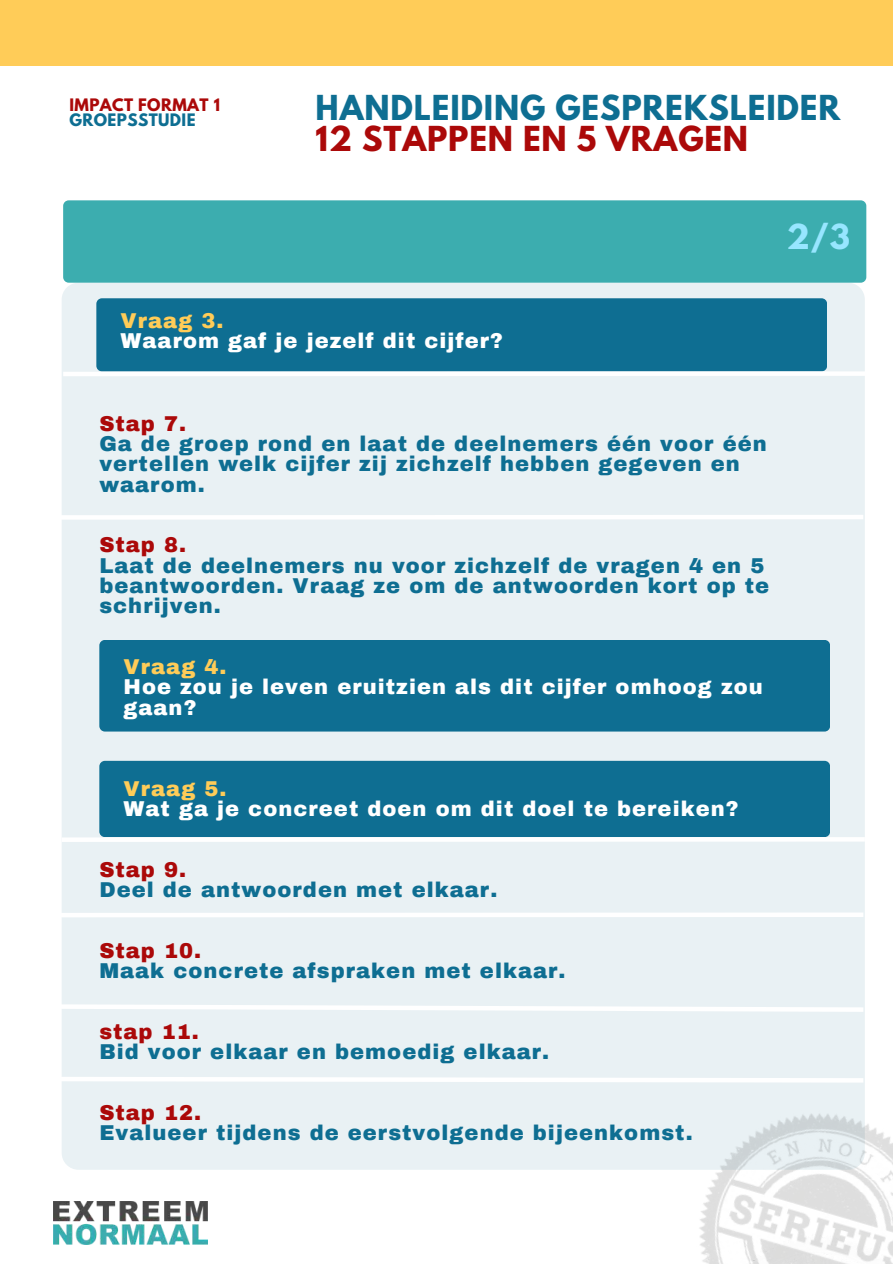
<style>
.page{position:relative;width:893px;height:1264px;background:#fff}
.page>*{position:absolute;margin:0;border:0;box-sizing:border-box;transform-origin:0 0}
.t1{font:700 30.45px/30.3px "League Spartan";letter-spacing:.025em;color:#0e6e92}
.t2{font:700 30.45px "League Spartan";color:#97e6ff}
.t3{font:900 21px/20.2px "Archivo";letter-spacing:.05em;color:#0e6e92}
.t4{font:900 21px/20.2px "Archivo";letter-spacing:.05em;color:#fff}
.t5{font:900 21px "Archivo";letter-spacing:.05em;color:#ab0909}
.t6{font:700 15.3px "League Spartan";letter-spacing:.025em;color:#ab0909}
.t7{font:700 15.3px "League Spartan";letter-spacing:.025em;color:#0e6e92}
.s1{color:#ab0909}
.s2{color:#ffcc58}
</style>
<div class="page">
<div style="left:0;top:0;width:892px;height:66px;background:#ffcc58"></div>
<div style="left:62px;top:283px;width:802px;height:886px;background:#e9f1f4;border-radius:17px"></div>
<div style="left:99px;top:640px;width:731px;height:91px;background:#0e6e92;border-radius:6px"></div>
<div style="left:99px;top:760px;width:731px;height:77px;background:#0e6e92;border-radius:6px"></div>
<img style="left:670px;top:1084px;width:222px;height:179px">
<div style="left:96px;top:298px;width:731px;height:73px;background:#0e6e92;border-radius:6px"></div>
<img style="left:53px;top:1201px;width:154px;height:43px">
<div style="left:62px;top:837px;width:802px;height:5px;background:#fff"></div>
<svg style="left:62px;top:1002px;width:803px;height:12px"></svg>
<svg style="left:62px;top:1074px;width:803px;height:10px"></svg>
<div style="left:60px;top:912px;width:803px;height:5px;background:#fff"></div>
<hr style="left:60px;top:515px;width:803px;height:4px;background:#fff">
<div style="left:63px;top:371px;width:803px;height:5px;background:#fff"></div>
<div style="left:63px;top:200px;width:803px;height:83px;background:#3cadaf;border-radius:6px"></div>
<h2 class="t6" style="left:69px;top:97px;width:152px">IMPACT FORMAT 1</h2>
<h2 class="t7" style="left:69px;top:112px;width:128px">GROEPSSTUDIE</h2>
<h2 class="t1" style="left:315px;top:97px;width:526px">HANDLEIDING GESPREKSLEIDER<br><span class="s1">12 STAPPEN EN 5 VRAGEN</span></h2>
<p class="t2" style="left:786px;top:221px;width:65px">2/3</p>
<h2 class="t4" style="left:120px;top:311px;width:384px"><span class="s2">Vraag 3.<br></span>Waarom gaf je jezelf dit cijfer?</h2>
<p class="t3" style="left:99px;top:414px;width:669px"><span class="s1">Stap 7.<br></span>Ga de groep rond en laat de deelnemers één voor één vertellen welk cijfer zij zichzelf hebben gegeven en waarom.</p>
<p class="t3" style="left:99px;top:535px;width:671px"><span class="s1">Stap 8.<br></span>Laat de deelnemers nu voor zichzelf de vragen 4 en 5 beantwoorden. Vraag ze om de antwoorden kort op te schrijven.</p>
<h1 class="t4" style="left:123px;top:657px;width:640px"><span class="s2">Vraag 4.<br></span>Hoe zou je leven eruitzien als dit cijfer omhoog zou gaan?</h1>
<h1 class="t4" style="left:123px;top:778px;width:616px"><span class="s2">Vraag 5.<br></span>Wat ga je concreet doen om dit doel te bereiken?</h1>
<h1 class="t5" style="left:99px;top:858px;width:88px">Stap 9.</h1>
<h2 class="t3" style="left:99px;top:879px;width:399px">Deel de antwoorden met elkaar.</h2>
<h2 class="t5" style="left:99px;top:939px;width:103px">Stap 10.</h2>
<h2 class="t3" style="left:99px;top:960px;width:468px">Maak concrete afspraken met elkaar.</h2>
<h2 class="t5" style="left:99px;top:1020px;width:101px">stap 11.</h2>
<h2 class="t3" style="left:99px;top:1041px;width:451px">Bid voor elkaar en bemoedig elkaar.</h2>
<h2 class="t5" style="left:99px;top:1101px;width:103px">Stap 12.</h2>
<h2 class="t3" style="left:99px;top:1122px;width:594px">Evalueer tijdens de eerstvolgende bijeenkomst.</h2>
</div>
